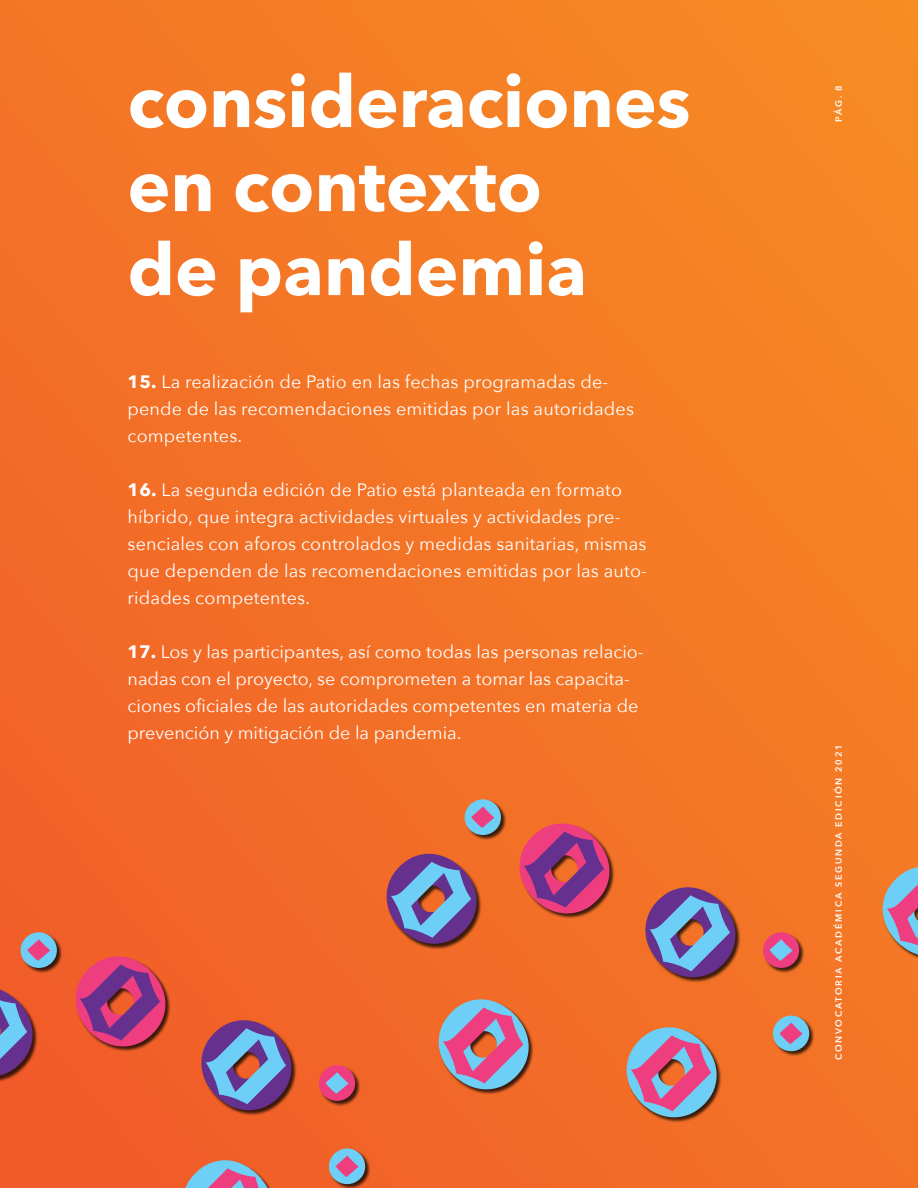
<style>
.page{position:relative;width:918px;height:1188px;background:#fff}
.page>*{position:absolute;margin:0;border:0;box-sizing:border-box;transform-origin:0 0}
.t1{font:700 72px/84px "Avenir Next";color:#fff}
.t2{font:18px/27px "Avenir Next";letter-spacing:.01em;color:#fff}
.t3{font:600 9px "Avenir Next";letter-spacing:.2em;color:#fff}
.s1{font-weight:700}
</style>
<div class="page">
<div style="left:0;top:0;width:918px;height:1188px;background:linear-gradient(to bottom,#f58125,#f26628)"></div>
<div style="left:763px;top:932px;width:41px;height:42px;background:#000;opacity:.75"></div>
<svg style="left:763px;top:932px;width:36px;height:36px"></svg>
<div style="left:646px;top:888px;width:95px;height:95px;background:#000;opacity:.75"></div>
<svg style="left:645px;top:887px;width:91px;height:91px;background:#89718d"></svg>
<div style="left:883px;top:867px;width:35px;height:95px;background:#f47826"></div>
<svg style="left:882px;top:866px;width:36px;height:91px"></svg>
<div style="left:627px;top:1028px;width:95px;height:95px;background:#000;opacity:.75"></div>
<svg style="left:626px;top:1027px;width:91px;height:91px;background:#b48090"></svg>
<div style="left:773px;top:1016px;width:42px;height:41px;background:#000;opacity:.75"></div>
<svg style="left:773px;top:1016px;width:36px;height:35px"></svg>
<div style="left:520px;top:824px;width:95px;height:95px;background:#000;opacity:.75"></div>
<svg style="left:519px;top:823px;width:91px;height:91px;background:#bb4468"></svg>
<div style="left:387px;top:854px;width:95px;height:96px;background:#000;opacity:.75"></div>
<svg style="left:386px;top:854px;width:91px;height:90px;background:#886f8e"></svg>
<div style="left:465px;top:799px;width:41px;height:42px;background:#000;opacity:.75"></div>
<svg style="left:465px;top:799px;width:36px;height:36px"></svg>
<div style="left:319px;top:1065px;width:41px;height:42px;background:#000;opacity:.75"></div>
<svg style="left:319px;top:1065px;width:36px;height:36px"></svg>
<div style="left:202px;top:1021px;width:95px;height:95px;background:#000;opacity:.75"></div>
<svg style="left:201px;top:1020px;width:91px;height:90px;background:#886d8f"></svg>
<div style="left:439px;top:1000px;width:95px;height:95px;background:#000;opacity:.75"></div>
<svg style="left:438px;top:999px;width:91px;height:91px;background:#b47e90"></svg>
<div style="left:183px;top:1161px;width:95px;height:27px;background:#f16028"></div>
<svg style="left:182px;top:1160px;width:91px;height:28px"></svg>
<div style="left:329px;top:1149px;width:41px;height:39px;background:#000;opacity:.75"></div>
<svg style="left:329px;top:1149px;width:36px;height:35px"></svg>
<div style="left:76px;top:957px;width:95px;height:95px;background:#000;opacity:.75"></div>
<svg style="left:75px;top:956px;width:91px;height:91px;background:#bb4068"></svg>
<div style="left:0;top:987px;width:38px;height:96px;background:#000;opacity:.75"></div>
<svg style="left:0;top:986px;width:33px;height:91px;background:#866487"></svg>
<div style="left:21px;top:932px;width:41px;height:42px;background:#000;opacity:.75"></div>
<svg style="left:21px;top:932px;width:36px;height:36px"></svg>
<h1 class="t1" style="left:128px;top:59px;width:565px">consideraciones</h1>
<h1 class="t1" style="left:128px;top:143px;width:461px">en contexto de pandemia</h1>
<p class="t2" style="left:128px;top:368px;width:508px"><span class="s1">15.</span> La realización de Patio en las fechas programadas de&shy;pende de las recomendaciones emitidas por las autoridades competentes.</p>
<p class="t2" style="left:128px;top:476px;width:521px"><span class="s1">16.</span> La segunda edición de Patio está planteada en formato híbrido, que integra actividades virtuales y actividades pre&shy;senciales con aforos controlados y medidas sanitarias, mismas que dependen de las recomendaciones emitidas por las auto&shy;ridades competentes.</p>
<p class="t2" style="left:128px;top:638px;width:518px"><span class="s1">17.</span> Los y las participantes, así como todas las personas relacio&shy;nadas con el proyecto, se comprometen a tomar las capacita&shy;ciones oficiales de las autoridades competentes en materia de prevención y mitigación de la pandemia.</p>
<p class="t3" style="left:831px;top:122px;width:38px;rotate:-90deg">pág. 8</p>
<p class="t3" style="left:831px;top:1060px;width:317px;rotate:-90deg">Convoc atoria ACADÉMI CA segunda ed ic ión 2021</p>
</div>
